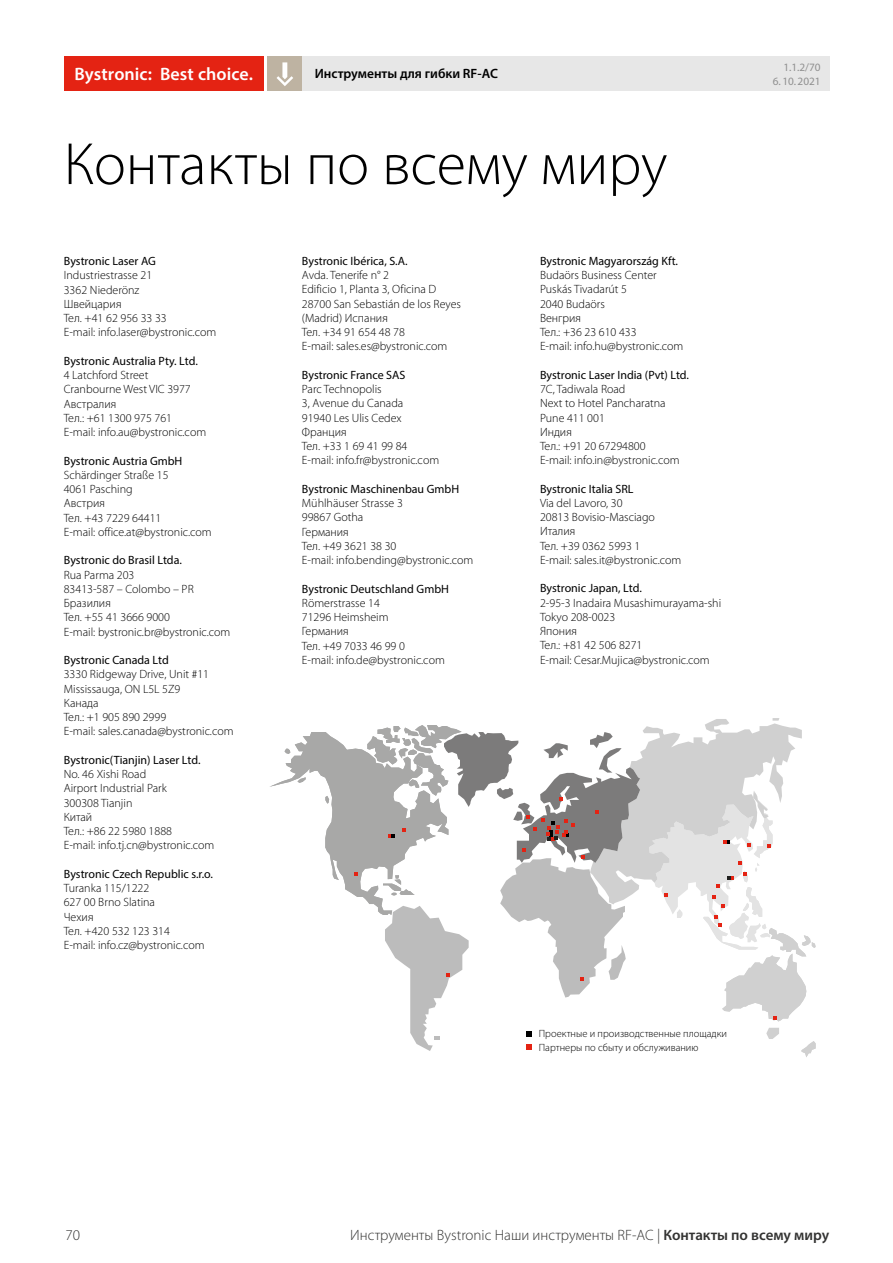
<style>
.page{position:relative;width:893px;height:1263px;background:#fff}
.page>*{position:absolute;margin:0;border:0;box-sizing:border-box;transform-origin:0 0}
.t1{font:300 60px "Myriad Pro";color:#000}
.t2{font:600 18px "Myriad Pro";letter-spacing:.005em;color:#fff}
.t3{font:300 15px "Myriad Pro";color:#333332}
.t4{font:600 13.5px "Myriad Pro";color:#000}
.t5{font:300 12px/14.2px "Myriad Pro";color:#000}
.t6{font:12px "Myriad Pro";color:#000}
.t7{font:11.25px/13.5px "Myriad Pro";color:#909090;text-align:right}
.t8{font:300 10.5px/13.5px "Myriad Pro";color:#000}
.s1{font-weight:600}
</style>
<div class="page">
<div style="left:268px;top:57px;width:561px;height:34px;background:#e7e7e7"></div>
<div style="left:64px;top:57px;width:200px;height:34px;background:#e42313"></div>
<div style="left:268px;top:57px;width:34px;height:34px;background:#beb3a2"></div>
<svg style="left:277px;top:62px;width:16px;height:24px"></svg>
<svg style="left:270px;top:718px;width:546px;height:339px"></svg>
<h2 class="t2" style="left:74px;top:62px;width:180px">Bystronic: Best choice.</h2>
<p class="t7" style="left:773px;top:61px;width:49px">1.1.2/70<br>6.10.2021</p>
<p class="t4" style="left:315px;top:65px;width:185px">Инструменты для гибки RF-AС</p>
<h1 class="t1" style="left:64px;top:128px;width:605px">Контакты по всему миру</h1>
<p class="t6" style="left:64px;top:254px;width:94px">Bystronic Laser AG</p>
<p class="t5" style="left:64px;top:268px;width:154px">Industriestrasse 21<br>3362 Niederönz<br>Швейцария<br>Тел. +41 62 956 33 33<br>E-mail: info.laser@bystronic.com</p>
<p class="t6" style="left:64px;top:353px;width:136px">Bystronic Australia Pty. Ltd.</p>
<p class="t5" style="left:64px;top:368px;width:144px">4 Latchford Street<br>Cranbourne West VIC 3977<br>Австралия<br>Тел.: +61 1300 975 761<br>E-mail: info.au@bystronic.com</p>
<p class="t6" style="left:64px;top:453px;width:120px">Bystronic Austria GmbH</p>
<p class="t5" style="left:64px;top:468px;width:149px">Schärdinger Straße 15<br>4061 Pasching<br>Австрия<br>Тел. +43 7229 64411<br>E-mail: office.at@bystronic.com</p>
<p class="t6" style="left:64px;top:553px;width:120px">Bystronic do Brasil Ltda.</p>
<p class="t5" style="left:64px;top:567px;width:168px">Rua Parma 203<br>83413-587 – Colombo – PR<br>Бразилия<br>Тел. +55 41 3666 9000<br>E-mail: bystronic.br@bystronic.com</p>
<p class="t6" style="left:64px;top:653px;width:107px">Bystronic Canada Ltd</p>
<p class="t5" style="left:64px;top:667px;width:171px">3330 Ridgeway Drive, Unit #11<br>Mississauga, ON L5L 5Z9<br>Канада<br>Тел.: +1 905 890 2999<br>E-mail: sales.canada@bystronic.com</p>
<p class="t6" style="left:64px;top:752px;width:138px">Bystronic(Tianjin) Laser Ltd.</p>
<p class="t5" style="left:64px;top:767px;width:152px">No. 46 Xishi Road<br>Airport Industrial Park<br>300308 Tianjin<br>Китай<br>Тел.: +86 22 5980 1888<br>E-mail: info.tj.cn@bystronic.com</p>
<p class="t6" style="left:64px;top:866px;width:151px">Bystronic Czech Republic s.r.o.</p>
<p class="t5" style="left:64px;top:881px;width:142px">Turanka 115/1222<br>627 00 Brno Slatina<br>Чехия<br>Тел. +420 532 123 314<br>E-mail: info.cz@bystronic.com</p>
<p class="t6" style="left:302px;top:253px;width:107px">Bystronic Ibérica, S.A.</p>
<p class="t5" style="left:302px;top:268px;width:161px">Avda. Tenerife n° 2<br>Edificio 1, Planta 3, Oficina D<br>28700 San Sebastián de los Reyes (Madrid) Испания<br>Тел. +34 91 654 48 78<br>E-mail: sales.es@bystronic.com</p>
<p class="t6" style="left:302px;top:367px;width:105px">Bystronic France SAS</p>
<p class="t5" style="left:302px;top:382px;width:139px">Parc Technopolis<br>3, Avenue du Canada<br>91940 Les Ulis Cedex<br>Франция<br>Тел. +33 1 69 41 99 84<br>E-mail: info.fr@bystronic.com</p>
<p class="t6" style="left:302px;top:481px;width:159px">Bystronic Maschinenbau GmbH</p>
<p class="t5" style="left:302px;top:496px;width:173px">Mühlhäuser Strasse 3<br>99867 Gotha<br>Германия<br>Тел. +49 3621 38 30<br>E-mail: info.bending@bystronic.com</p>
<p class="t6" style="left:302px;top:581px;width:149px">Bystronic Deutschland GmbH</p>
<p class="t5" style="left:302px;top:596px;width:144px">Römerstrasse 14<br>71296 Heimsheim<br>Германия<br>Тел. +49 7033 46 99 0<br>E-mail: info.de@bystronic.com</p>
<p class="t6" style="left:540px;top:253px;width:140px">Bystronic Magyarország Kft.</p>
<p class="t5" style="left:540px;top:268px;width:145px">Budaörs Business Center<br>Puskás Tivadarút 5<br>2040 Budaörs<br>Венгрия<br>Тел.: +36 23 610 433<br>E-mail: info.hu@bystronic.com</p>
<p class="t6" style="left:540px;top:367px;width:151px">Bystronic Laser India (Pvt) Ltd.</p>
<p class="t5" style="left:540px;top:382px;width:141px">7C, Tadiwala Road<br>Next to Hotel Pancharatna<br>Pune 411 001<br>Индия<br>Тел.: +91 20 67294800<br>E-mail: info.in@bystronic.com</p>
<p class="t6" style="left:540px;top:481px;width:95px">Bystronic Italia SRL</p>
<p class="t5" style="left:540px;top:496px;width:143px">Via del Lavoro, 30<br>20813 Bovisio-Masciago<br>Италия<br>Тел. +39 0362 5993 1<br>E-mail: sales.it@bystronic.com</p>
<p class="t6" style="left:540px;top:581px;width:103px">Bystronic Japan, Ltd.</p>
<p class="t5" style="left:540px;top:595px;width:183px">2-95-3 Inadaira Musashimurayama-shi<br>Tokyo 208-0023<br>Япония<br>Тел.: +81 42 506 8271<br>E-mail: Cesar.Mujica@bystronic.com</p>
<p class="t8" style="left:539px;top:1027px;width:190px">Проектные и производственные площадки<br>Партнеры по сбыту и обслуживанию</p>
<p class="t3" style="left:65px;top:1226px;width:16px">70</p>
<p class="t3" style="left:350px;top:1226px;width:480px">Инструменты Bystronic Наши инструменты RF-AС | <span class="s1">Контакты по всему миру</span></p>
</div>
